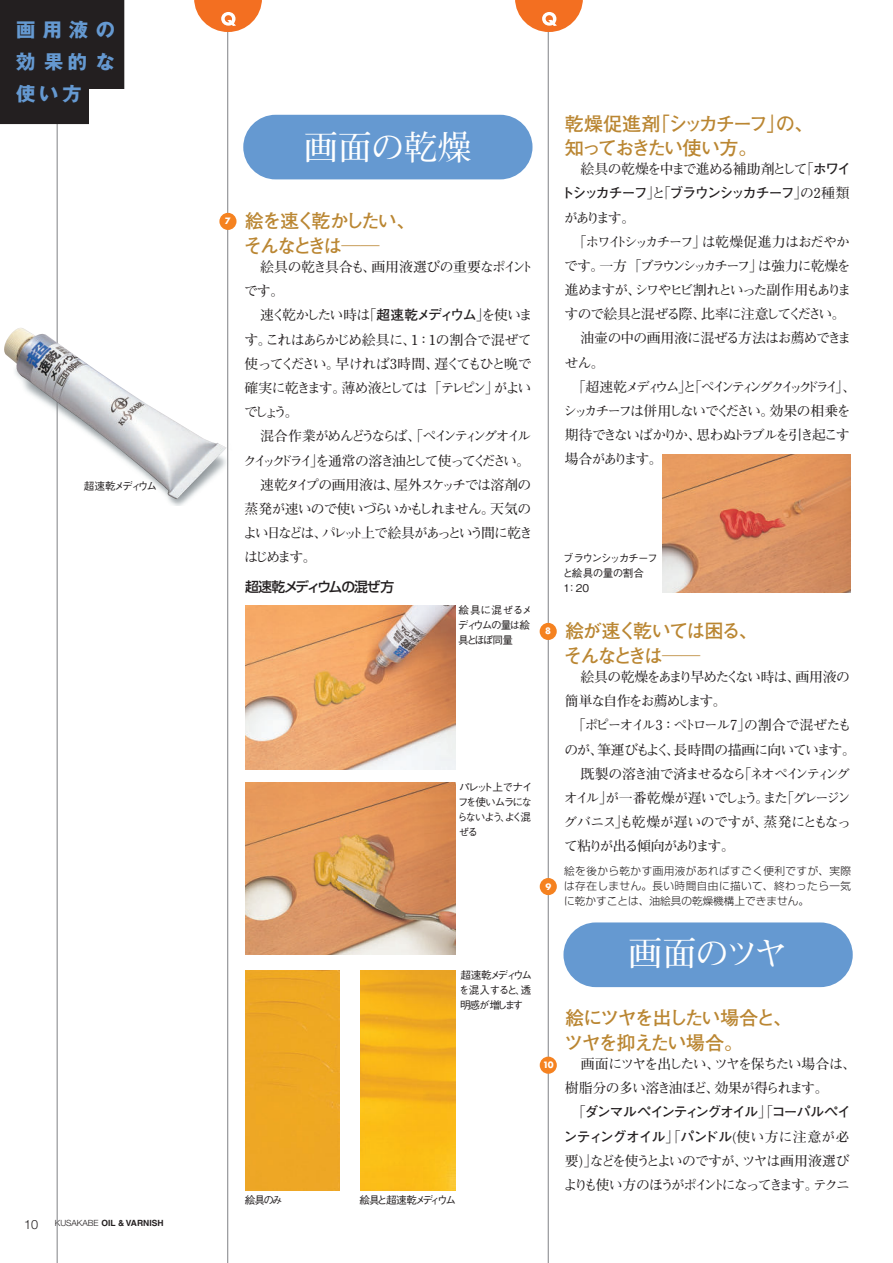
<style>
.page{position:relative;width:893px;height:1263px;background:#fff}
.page>*{position:absolute;margin:0;border:0;box-sizing:border-box;transform-origin:0 0}
.t1{font:34.05px "Futo Min A101 Pr 5 Bold 90 msp RKSJ H";letter-spacing:-.035em;color:#fff}
.t2{font:19.2px/24.2px "Futo Go B101 Pro Bold 90 msp RKSJ H";letter-spacing:-.11em;color:#ba8632}
.t3{font:19.2px/24.2px "Futo Go B101 Pro Bold 90 msp RKSJ H";letter-spacing:-.085em;color:#ba8632}
.t4{font:19.2px/24.2px "Futo Go B101 Pro Bold 90 msp RKSJ H";letter-spacing:-.13em;color:#ba8632}
.t5{font:19.2px/32px "Gothic MB101 Pro Bold 90 msp RKSJ H";letter-spacing:.38em;color:#6599d1;text-align:justify}
.t6{font:13.8px/24.2px "Futo Min A101 Pr 5 Bold 90 msp RKSJ H";letter-spacing:-.12em;color:#231f20}
.t7{font:13.8px/24.2px "Futo Min A101 Pr 5 Bold 90 msp RKSJ H";letter-spacing:-.14em;color:#231f20}
.t8{font:13.8px/24.2px "Futo Go B101 Pro Bold 90 msp RKSJ H";letter-spacing:-.095em;color:#231f20}
.t9{font:13.8px/24.2px "Futo Min A101 Pr 5 Bold 90 msp RKSJ H";letter-spacing:-.075em;color:#231f20}
.t10{font:13.8px "Futo Min A101 Pr 5 Bold 90 msp RKSJ H";letter-spacing:-.255em;color:#231f20}
.t11{font:13.8px "Futo Min A101 Pr 5 Bold 90 msp RKSJ H";letter-spacing:-.155em;color:#231f20}
.t12{font:13.8px "Futo Min A101 Pr 5 Bold 90 msp RKSJ H";letter-spacing:-.1em;color:#231f20}
.t13{font:13.8px "Futo Min A101 Pr 5 Bold 90 msp RKSJ H";letter-spacing:-.055em;color:#231f20}
.t14{font:13.8px "Shin Go Pro Medium 90 msp RKSJ H";letter-spacing:-.08em;color:#231f20}
.t15{font:13.8px "Futo Min A101 Pr 5 Bold 90 msp RKSJ H";letter-spacing:-.15em;color:#231f20}
.t16{font:300 12.75px "Helvetica Neue LT Std";color:#231f20}
.t17{font:10.65px/14.9px "Shin Go Pro Light 90 msp RKSJ H";letter-spacing:.04em;color:#231f20;text-align:justify}
.t18{font:10.65px/14.9px "Gothic BBB Pro Medium 90 msp RKSJ H";letter-spacing:-.135em;color:#231f20;text-align:justify}
.t19{font:10.65px/14.9px "Gothic BBB Pro Medium 90 msp RKSJ H";letter-spacing:-.16em;color:#231f20}
.t20{font:10.65px/14.9px "Gothic BBB Pro Medium 90 msp RKSJ H";letter-spacing:-.065em;color:#231f20}
.t21{font:10.65px/14.9px "Gothic BBB Pro Medium 90 msp RKSJ H";letter-spacing:-.115em;color:#231f20}
.t22{font:10.65px "Gothic BBB Pro Medium 90 msp RKSJ H";letter-spacing:-.195em;color:#231f20}
.t23{font:700 8.55px "Helvetica LT Std";color:#231f20}
.t24{font:700 8.55px "Futura Std";color:#fff}
.s1{font-family:"Helvetica Neue LT Std";font-weight:300}
.s2{font-family:"Futo Go B101 Pro Bold 90 msp RKSJ H"}
.s3{font-family:"Futo Min A101 Pr 5 Bold 90 msp RKSJ H"}
</style>
<div class="page">
<img style="left:662px;top:454px;width:189px;height:138px">
<div style="left:245px;top:970px;width:95px;height:220px;background:#eea724"></div>
<img style="left:361px;top:970px;width:94px;height:221px">
<img style="left:245px;top:783px;width:210px;height:172px">
<img style="left:245px;top:605px;width:210px;height:164px">
<img style="left:56px;top:293px;width:173px;height:213px">
<div style="left:563px;top:922px;width:290px;height:65px;background:#6599d1;border-radius:32px"></div>
<div style="left:243px;top:115px;width:289px;height:64px;background:#6599d1;border-radius:32px"></div>
<hr style="left:227px;top:1px;width:1px;height:1262px;background:#808285">
<hr style="left:57px;top:0;width:1px;height:1263px;background:#808285">
<hr style="left:548px;top:0;width:1px;height:1263px;background:#808285">
<div style="left:540px;top:1057px;width:17px;height:17px;background:#f58220;border-radius:50%"></div>
<div style="left:540px;top:623px;width:17px;height:17px;background:#f58220;border-radius:50%"></div>
<div style="left:219px;top:213px;width:17px;height:17px;background:#f58220;border-radius:50%"></div>
<div style="left:0;top:0;width:124px;height:124px;background:#231f20"></div>
<div style="left:90px;top:89px;width:38px;height:39px;background:#fff"></div>
<svg style="left:194px;top:0;width:68px;height:32px"></svg>
<svg style="left:515px;top:0;width:68px;height:32px"></svg>
<div style="left:540px;top:878px;width:17px;height:17px;background:#f58220;border-radius:50%"></div>
<img style="left:4px;top:328px;width:223px;height:171px">
<h2 class="t5" style="left:16px;top:12px;width:100px">画用液の効果的な使い方</h2>
<p class="t18" style="left:84px;top:478px;width:75px">超速乾メディウム</p>
<p class="t16" style="left:24px;top:1217px;width:16px">10</p>
<p class="t23" style="left:55px;top:1218px;width:110px"><span class="s1">KUSAKABE</span> OIL &amp; VARNISH</p>
<p class="t24" style="left:225px;top:216px;width:7px">7</p>
<h1 class="t1" style="left:304px;top:121px;width:169px">画面の乾燥</h1>
<h2 class="t4" style="left:243px;top:207px;width:174px">絵を速く乾かしたい、そんなときは──</h2>
<p class="t6" style="left:243px;top:254px;width:292px;text-indent:17px">絵具の乾き具合も、画用液選びの重要なポイントです。<br>　速く乾かしたい時は｢<span class="s2">超速乾メディウム</span>｣を使います。これはあらかじめ絵具に、1：1の割合で混ぜて使ってください。早ければ3時間、遅くてもひと晩で確実に乾きます。薄め液としては「テレピン」がよいでしょう。<br>　混合作業がめんどうならば、｢ペインティングオイルクイックドライ｣を通常の溶き油として使ってください。　速乾タイプの画用液は、屋外スケッチでは溶剤の蒸発が速いので使いづらいかもしれません。天気のよい日などは、パレット上で絵具があっという間に乾きはじめます。</p>
<p class="t14" style="left:245px;top:575px;width:151px">超速乾メディウムの混ぜ方</p>
<p class="t21" style="left:458px;top:602px;width:76px">絵具に混ぜるメディウムの量は絵具とほぼ同量</p>
<p class="t19" style="left:457px;top:779px;width:77px">パレット上でナイフを使いムラにならないよう、よく混ぜる</p>
<p class="t18" style="left:459px;top:967px;width:75px">超速乾メディウムを混入すると、透明感が増します</p>
<p class="t18" style="left:245px;top:1191px;width:39px">絵具のみ</p>
<p class="t22" style="left:359px;top:1191px;width:98px">絵具と超速乾メディウム</p>
<h2 class="t2" style="left:565px;top:109px;width:250px">乾燥促進剤｢シッカチーフ｣の、知っておきたい使い方。</h2>
<p class="t12" style="left:565px;top:158px;width:288px">　絵具の乾燥を中まで進める補助剤として｢<span class="s2">ホワイ</span></p>
<p class="t8" style="left:561px;top:179px;width:290px">トシッカチーフ<span class="s3">｣と｢</span>ブラウンシッカチーフ<span class="s3">｣の2種類</span></p>
<p class="t6" style="left:564px;top:204px;width:73px">があります。</p>
<p class="t6" style="left:573px;top:228px;width:279px">「ホワイトシッカチーフ」は乾燥促進力はおだやか</p>
<p class="t7" style="left:564px;top:253px;width:288px">です。一方「ブラウンシッカチーフ」は強力に乾燥を</p>
<p class="t7" style="left:565px;top:277px;width:288px">進めますが、シワやヒビ割れといった副作用もありま</p>
<p class="t6" style="left:564px;top:301px;width:283px">すので絵具と混ぜる際、比率に注意してください。</p>
<p class="t13" style="left:565px;top:328px;width:288px">　油壷の中の画用液に混ぜる方法はお薦めできま</p>
<p class="t6" style="left:565px;top:349px;width:41px">せん。</p>
<p class="t10" style="left:565px;top:376px;width:293px">　｢超速乾メディウム｣と｢ペインティングクイックドライ｣、</p>
<p class="t11" style="left:563px;top:400px;width:289px">シッカチーフは併用しないでください。効果の相乗を</p>
<p class="t7" style="left:565px;top:422px;width:286px">期待できないばかりか、思わぬトラブルを引き起こす</p>
<p class="t15" style="left:565px;top:448px;width:99px">場合があります。</p>
<p class="t24" style="left:545px;top:627px;width:7px">8</p>
<p class="t24" style="left:545px;top:882px;width:7px">9</p>
<p class="t20" style="left:563px;top:549px;width:97px">ブラウンシッカチーフと絵具の量の割合<br>1：20</p>
<h2 class="t2" style="left:563px;top:617px;width:196px">絵が速く乾いては困る、そんなときは──</h2>
<p class="t6" style="left:564px;top:664px;width:294px">　絵具の乾燥をあまり早めたくない時は、画用液の簡単な自作をお薦めします。<br>　｢ポピーオイル3：ペトロール7｣の割合で混ぜたものが、筆運びもよく、長時間の描画に向いています。　既製の溶き油で済ませるなら｢ネオペインティングオイル｣が一番乾燥が遅いでしょう。また｢グレージングバニス｣も乾燥が遅いのですが、蒸発にともなって粘りが出る傾向があります。</p>
<p class="t17" style="left:564px;top:862px;width:288px">絵を後から乾かす画用液があればすごく便利ですが、実際は存在しません。長い時間自由に描いて、終わったら一気に乾かすことは、油絵具の乾燥機構上できません。</p>
<h1 class="t1" style="left:628px;top:927px;width:161px">画面のツヤ</h1>
<p class="t24" style="left:543px;top:1060px;width:12px">10</p>
<h2 class="t3" style="left:564px;top:1004px;width:230px">絵にツヤを出したい場合と、ツヤを抑えたい場合。</h2>
<p class="t9" style="left:565px;top:1051px;width:293px">　画面にツヤを出したい、ツヤを保ちたい場合は、樹脂分の多い溶き油ほど、効果が得られます。</p>
<p class="t8" style="left:564px;top:1098px;width:289px"><span class="s3">　｢</span>ダンマルペインティングオイル<span class="s3">｣｢</span>コーパルペインティングオイル<span class="s3">｣｢</span>パンドル<span class="s3">(使い方に注意が必</span></p>
<p class="t7" style="left:563px;top:1147px;width:288px">要)｣などを使うとよいのですが、ツヤは画用液選びよりも使い方のほうがポイントになってきます。テクニ</p>
</div>
